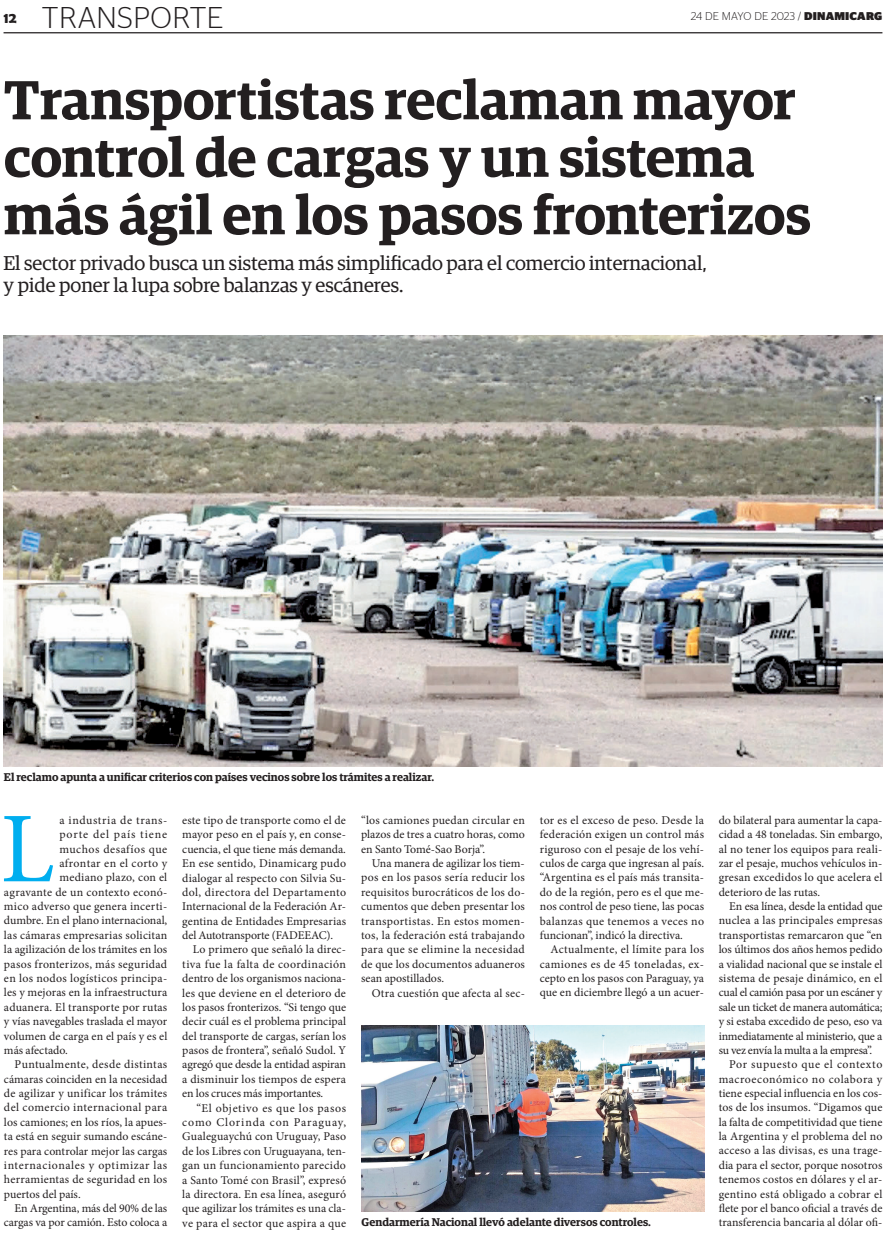
<style>
.page{position:relative;width:886px;height:1235px;background:#fff}
.page>*{position:absolute;margin:0;border:0;box-sizing:border-box;transform-origin:0 0}
.t1{font:100.38px "Minion Pro";color:#00aeef}
.t2{font:600 55px/57.5px "Guardian Egyp";color:#231f20}
.t3{font:300 30px "Stag Sans";letter-spacing:.02em;color:#231f20}
.t4{font:20px/22.5px "Guardian Egyp";color:#231f20}
.t5{font:11.88px/14.4px "Minion Pro";letter-spacing:.005em;color:#231f20;text-align:justify}
.t6{font:11.88px "Minion Pro";letter-spacing:-.02em;color:#231f20}
.t7{font:11.88px "Minion Pro";letter-spacing:.025em;color:#231f20}
.t8{font:11.88px "Minion Pro";letter-spacing:.03em;color:#231f20}
.t9{font:11.88px "Minion Pro";letter-spacing:.045em;color:#231f20}
.t10{font:11.88px "Minion Pro";letter-spacing:-.015em;color:#231f20}
.t11{font:11.88px "Minion Pro";letter-spacing:.05em;color:#231f20}
.t12{font:11.88px "Minion Pro";letter-spacing:.035em;color:#231f20}
.t13{font:11.88px "Minion Pro";letter-spacing:.075em;color:#231f20}
.t14{font:600 11.25px "Guardian Egyp";color:#231f20}
.t15{font:300 11.25px "Stag Sans";color:#231f20}
.s1{font-weight:900}
</style>
<div class="page">
<hr style="left:4px;top:32px;width:878px;height:1px;background:#231f20">
<img style="left:4px;top:335px;width:878px;height:431px">
<img style="left:361px;top:1025px;width:342px;height:187px">
<h3 class="t3" style="left:4px;top:1px;width:221px"><sup>12</sup> TRANSPORTE</h3>
<p class="t15" style="left:690px;top:10px;width:193px">24 DE MAYO DE 2023 / <span class="s1">DINAMICARG</span></p>
<h2 class="t2" style="left:4px;top:67px;width:808px">Transportistas reclaman mayor control de cargas y un sistema más ágil en los pasos fronterizos</h2>
<h3 class="t4" style="left:4px;top:250px;width:704px">El sector privado busca un sistema más simplificado para el comercio internacional, y pide poner la lupa sobre balanzas y escáneres.</h3>
<p class="t14" style="left:4px;top:768px;width:431px">El reclamo apunta a unificar criterios con países vecinos sobre los trámites a realizar.</p>
<h1 class="t1" style="left:0;top:782px;width:55px">L</h1>
<p class="t11" style="left:59px;top:812px;width:109px">a industria de trans-</p>
<p class="t13" style="left:59px;top:826px;width:109px">porte del país tiene</p>
<p class="t9" style="left:59px;top:841px;width:109px">muchos desafíos que</p>
<p class="t8" style="left:59px;top:855px;width:109px">afrontar en el corto y</p>
<p class="t5" style="left:59px;top:870px;width:109px">mediano plazo, con el</p>
<p class="t5" style="left:4px;top:885px;width:165px">agravante de un contexto econó-</p>
<p class="t5" style="left:4px;top:899px;width:165px">mico adverso que genera incerti-</p>
<p class="t5" style="left:4px;top:913px;width:165px">dumbre. En el plano internacional,</p>
<p class="t5" style="left:4px;top:928px;width:165px">las cámaras empresarias solicitan</p>
<p class="t5" style="left:4px;top:942px;width:165px">la agilización de los trámites en los</p>
<p class="t7" style="left:4px;top:956px;width:165px">pasos fronterizos, más seguridad</p>
<p class="t7" style="left:4px;top:970px;width:165px">en los nodos logísticos principa-</p>
<p class="t5" style="left:4px;top:985px;width:165px">les y mejoras en la infraestructura</p>
<p class="t5" style="left:4px;top:1000px;width:165px">aduanera. El transporte por rutas</p>
<p class="t5" style="left:4px;top:1014px;width:165px">y vías navegables traslada el mayor</p>
<p class="t5" style="left:4px;top:1028px;width:165px">volumen de carga en el país y es el</p>
<p class="t5" style="left:4px;top:1043px;width:65px">más afectado.</p>
<p class="t8" style="left:15px;top:1056px;width:154px">Puntualmente, desde distintas</p>
<p class="t5" style="left:4px;top:1072px;width:165px">cámaras coinciden en la necesidad</p>
<p class="t5" style="left:4px;top:1086px;width:165px">de agilizar y unificar los trámites</p>
<p class="t12" style="left:4px;top:1100px;width:165px">del comercio internacional para</p>
<p class="t5" style="left:4px;top:1115px;width:165px">los camiones; en los ríos, la apues-</p>
<p class="t5" style="left:4px;top:1129px;width:165px">ta está en seguir sumando escáne-</p>
<p class="t5" style="left:4px;top:1144px;width:165px">res para controlar mejor las cargas</p>
<p class="t11" style="left:4px;top:1157px;width:165px">internacionales y optimizar las</p>
<p class="t5" style="left:4px;top:1172px;width:165px">herramientas de seguridad en los</p>
<p class="t5" style="left:4px;top:1187px;width:78px">puertos del país.</p>
<p class="t10" style="left:15px;top:1200px;width:154px">En Argentina, más del 90% de las</p>
<p class="t5" style="left:4px;top:1215px;width:165px">cargas va por camión. Esto coloca a</p>
<p class="t5" style="left:182px;top:813px;width:165px">este tipo de transporte como el de mayor peso en el país y, en conse&shy;cuencia, el que tiene más demanda.<br>En ese sentido, Dinamicarg pudo dialogar al respecto con Silvia Su&shy;dol, directora del Departamento Internacional de la Federación Ar&shy;gentina de Entidades Empresarias del Autotransporte (FADEEAC).</p>
<p class="t5" style="left:182px;top:942px;width:165px;text-indent:11px">Lo primero que señaló la direc&shy;tiva fue la falta de coordinación dentro de los organismos naciona&shy;les que deviene en el deterioro de los pasos fronterizos. “Si tengo que decir cuál es el problema principal del transporte de cargas, serían los pasos de frontera”, señaló Sudol. Y agregó que desde la entidad aspiran a disminuir los tiempos de espera en los cruces más importantes.</p>
<p class="t5" style="left:182px;top:1101px;width:165px;text-indent:14px">“El objetivo es que los pasos como Clorinda con Paraguay, Gualeguaychú con Uruguay, Paso de los Libres con Uruguayana, ten&shy;gan un funcionamiento parecido a Santo Tomé con Brasil”, expresó la directora. En esa línea, aseguró que agilizar los trámites es una cla&shy;ve para el sector que aspira a que</p>
<p class="t5" style="left:361px;top:813px;width:165px">“los camiones puedan circular en plazos de tres a cuatro horas, como en Santo Tomé-Sao Borja”.</p>
<p class="t5" style="left:361px;top:856px;width:165px;text-indent:11px">Una manera de agilizar los tiem&shy;pos en los pasos sería reducir los requisitos burocráticos de los do&shy;cumentos que deben presentar los transportistas. En estos momen&shy;tos, la federación está trabajando para que se elimine la necesidad de que los documentos aduaneros sean apostillados.</p>
<p class="t5" style="left:371px;top:985px;width:154px">Otra cuestión que afecta al sec-</p>
<p class="t5" style="left:539px;top:813px;width:166px">tor es el exceso de peso. Desde la federación exigen un control más riguroso con el pesaje de los vehí&shy;culos de carga que ingresan al país. “Argentina es el país más transita&shy;do de la región, pero es el que me&shy;nos control de peso tiene, las pocas balanzas que tenemos a veces no funcionan”, indicó la directiva.</p>
<p class="t5" style="left:539px;top:942px;width:166px;text-indent:11px">Actualmente, el límite para los camiones es de 45 toneladas, ex&shy;cepto en los pasos con Paraguay, ya que en diciembre llegó a un acuer-</p>
<p class="t14" style="left:361px;top:1214px;width:291px">Gendarmería Nacional llevó adelante diversos controles.</p>
<p class="t5" style="left:718px;top:813px;width:165px">do bilateral para aumentar la capa&shy;cidad a 48 toneladas. Sin embargo, al no tener los equipos para reali&shy;zar el pesaje, muchos vehículos in&shy;gresan excedidos lo que acelera el deterioro de las rutas.</p>
<p class="t5" style="left:729px;top:899px;width:154px">En esa línea, desde la entidad que</p>
<p class="t5" style="left:718px;top:913px;width:165px">nuclea a las principales empresas</p>
<p class="t5" style="left:718px;top:928px;width:165px">transportistas remarcaron que “en</p>
<p class="t5" style="left:718px;top:942px;width:165px">los últimos dos años hemos pedido</p>
<p class="t5" style="left:718px;top:957px;width:165px">a vialidad nacional que se instale el</p>
<p class="t5" style="left:718px;top:971px;width:165px">sistema de pesaje dinámico, en el</p>
<p class="t6" style="left:718px;top:985px;width:165px">cual el camión pasa por un escáner y</p>
<p class="t6" style="left:718px;top:999px;width:165px">sale un ticket de manera automática;</p>
<p class="t5" style="left:718px;top:1014px;width:165px">y si estaba excedido de peso, eso va</p>
<p class="t10" style="left:718px;top:1028px;width:165px">inmediatamente al ministerio, que a</p>
<p class="t6" style="left:718px;top:1042px;width:155px">su vez envía la multa a la empresa”.</p>
<p class="t9" style="left:729px;top:1056px;width:154px">Por supuesto que el contexto</p>
<p class="t9" style="left:718px;top:1071px;width:165px">macroeconómico no colabora y</p>
<p class="t5" style="left:718px;top:1086px;width:165px">tiene especial influencia en los cos-</p>
<p class="t5" style="left:718px;top:1100px;width:165px">tos de los insumos. “Digamos que</p>
<p class="t5" style="left:718px;top:1115px;width:165px">la falta de competitividad que tiene</p>
<p class="t5" style="left:718px;top:1129px;width:165px">la Argentina y el problema del no</p>
<p class="t7" style="left:718px;top:1143px;width:165px">acceso a las divisas, es una trage-</p>
<p class="t5" style="left:718px;top:1158px;width:165px">dia para el sector, porque nosotros</p>
<p class="t5" style="left:718px;top:1172px;width:165px">tenemos costos en dólares y el ar-</p>
<p class="t8" style="left:718px;top:1186px;width:165px">gentino está obligado a cobrar el</p>
<p class="t5" style="left:718px;top:1201px;width:165px">flete por el banco oficial a través de</p>
<p class="t5" style="left:718px;top:1215px;width:165px">transferencia bancaria al dólar ofi-</p>
</div>
